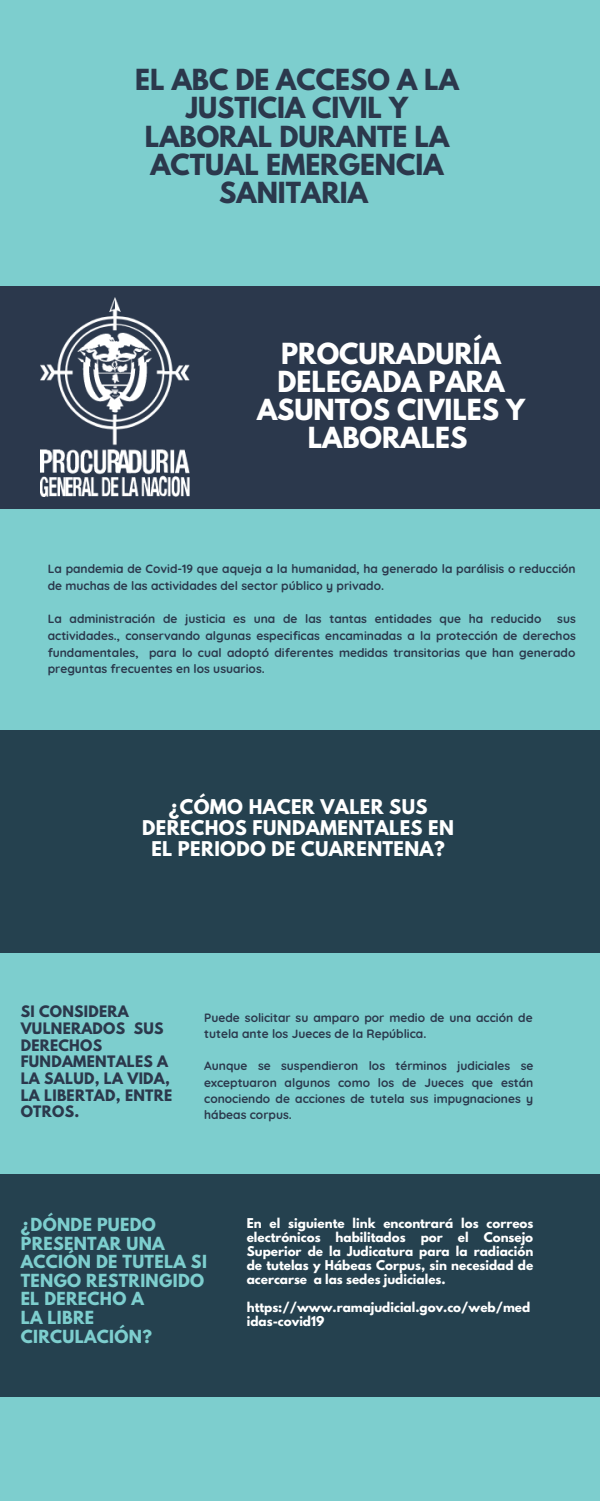
<style>
.page{position:relative;width:600px;height:1501px;background:#fff}
.page>*{position:absolute;margin:0;border:0;box-sizing:border-box;transform-origin:0 0}
.t1{font:700 25.7px/28.2px "League Spartan";color:#2b384c;text-align:center}
.t2{font:700 25.7px/28.2px "League Spartan";color:#fff;text-align:center}
.t3{font:700 18px/20.9px "League Spartan";letter-spacing:.02em;color:#fff;text-align:center}
.t4{font:700 16px/18.6px "League Spartan";letter-spacing:.02em;color:#7dcece}
.t5{font:700 14px/16.6px "League Spartan";letter-spacing:.02em;color:#2b384c}
.t6{font:700 12px/16.1px "Quicksand";color:#2b384c}
.t7{font:700 12px/14px "League Spartan";color:#fff}
</style>
<div class="page">
<div style="left:0;top:0;width:600px;height:1500px;background:#7dcece"></div>
<div style="left:0;top:286px;width:600px;height:222px;background:#2b384c"></div>
<div style="left:0;top:730px;width:600px;height:222px;background:#25414f"></div>
<div style="left:0;top:1174px;width:600px;height:222px;background:#25414f"></div>
<img style="left:40px;top:297px;width:150px;height:200px">
<h1 class="t1" style="left:135px;top:69px;width:325px">EL ABC DE ACCESO A LA<br>JUSTICIA CIVIL Y<br>LABORAL DURANTE LA<br>ACTUAL EMERGENCIA<br>SANITARIA</h1>
<h1 class="t2" style="left:257px;top:342px;width:270px">PROCURADURÍA<br>DELEGADA PARA<br>ASUNTOS CIVILES Y<br>LABORALES</h1>
<p class="t6" style="left:48px;top:560px;width:529px;line-height:16.7px">La pandemia de Covid-19 que aqueja a la humanidad, ha generado la parálisis o reducción de muchas de las actividades del sector público y privado.</p>
<p class="t6" style="left:48px;top:610px;width:495px">La administración de justicia es una de las tantas entidades que ha reducido</p>
<p class="t6" style="left:48px;top:610px;width:530px;line-height:16.7px;text-align:justify;text-indent:510px">sus actividades., conservando algunas especificas encaminadas a la protección de derechos fundamentales, para lo cual adoptó diferentes medidas transitorias que han generado preguntas frecuentes en los usuarios.</p>
<h2 class="t3" style="left:142px;top:798px;width:313px">¿CÓMO HACER VALER SUS<br>DERECHOS FUNDAMENTALES EN<br>EL PERIODO DE CUARENTENA?</h2>
<p class="t5" style="left:21px;top:1005px;width:153px">SI CONSIDERA<br>VULNERADOS SUS<br>DERECHOS<br>FUNDAMENTALES A<br>LA SALUD, LA VIDA,<br>LA LIBERTAD, ENTRE<br>OTROS.</p>
<p class="t6" style="left:204px;top:1009px;width:330px">Puede solicitar su amparo por medio de una acción de tutela ante los Jueces de la República.</p>
<p class="t6" style="left:204px;top:1057px;width:331px;text-align:justify">Aunque se suspendieron los términos judiciales se exceptuaron algunos como los de Jueces que están conociendo de acciones de tutela sus impugnaciones y hábeas corpus.</p>
<h3 class="t4" style="left:21px;top:1217px;width:188px">¿DÓNDE PUEDO<br>PRESENTAR UNA<br>ACCIÓN DE TUTELA SI<br>TENGO RESTRINGIDO<br>EL DERECHO A<br>LA LIBRE<br>CIRCULACIÓN?</h3>
<p class="t7" style="left:247px;top:1217px;width:288px">En el siguiente link encontrará los correos electrónicos</p>
<p class="t7" style="left:336px;top:1231px;width:72px">habilitados</p>
<p class="t7" style="left:421px;top:1231px;width:24px">por</p>
<p class="t7" style="left:458px;top:1231px;width:12px">el</p>
<p class="t7" style="left:247px;top:1231px;width:288px;text-align:justify;text-indent:237px">Consejo Superior de la Judicatura para la radiación de tutelas y Hábeas Corpus, sin necesidad de acercarse a las sedes judiciales.</p>
<p class="t7" style="left:247px;top:1301px;width:285px">https://www.ramajudicial.gov.co/web/med idas-covid19</p>
</div>
